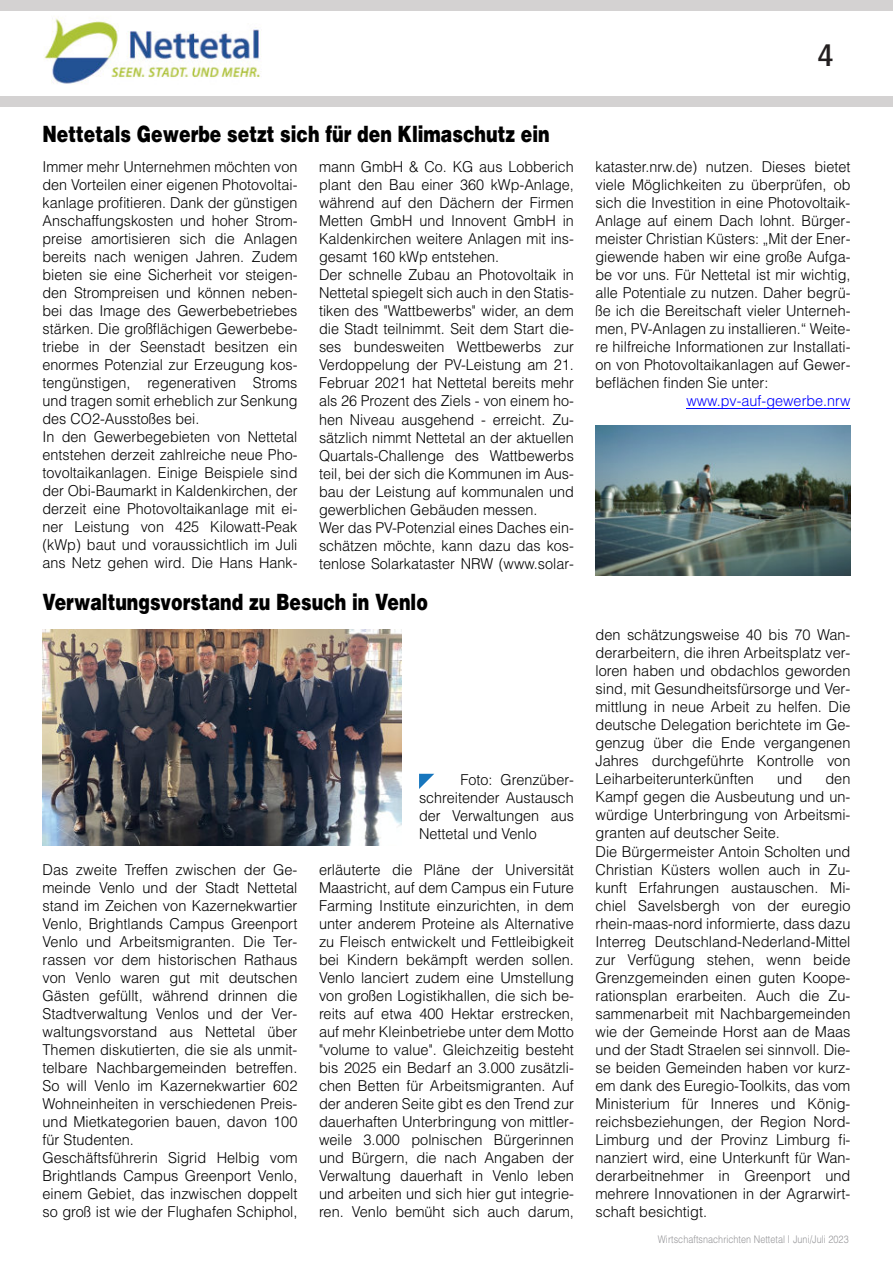
<style>
.page{position:relative;width:893px;height:1263px;background:#fff}
.page>*{position:absolute;margin:0;border:0;box-sizing:border-box;transform-origin:0 0}
.t1{font:500 condensed 31.5px "Franklin Gothic";color:#231f20}
.t2{font:900 22.5px "Helvetica";color:#000;scale:.77 1}
.t3{font:300 15px/18px "Helvetica";color:#000}
.t4{font:300 15px/18px "Helvetica";color:#000;scale:.96 1}
.t5{font:300 15px "Helvetica";color:#00f;scale:.96 1}
.t6{font:300 10.5px "Helvetica";letter-spacing:.005em;color:#949497;scale:.86 1}
</style>
<div class="page">
<div style="left:0;top:96px;width:893px;height:11px;background:#d4d2d2"></div>
<img style="left:44px;top:16px;width:216px;height:68px">
<div style="left:0;top:0;width:893px;height:11px;background:#d4d2d2"></div>
<hr style="left:686px;top:408px;width:164px;height:1px;background:#00f">
<img style="left:595px;top:426px;width:255px;height:150px">
<svg style="left:419px;top:774px;width:15px;height:15px"></svg>
<img style="left:43px;top:630px;width:358px;height:216px">
<h2 class="t2" style="left:43px;top:126px;width:660px">Nettetals Gewerbe setzt sich für den Klimaschutz ein</h2>
<h1 class="t1" style="left:817px;top:44px;width:18px">4</h1>
<p class="t4" style="left:43px;top:160px;width:267px">Immer mehr Unternehmen möchten von den Vorteilen einer eigenen Photovoltai&shy;kanlage profitieren. Dank der günstigen Anschaffungskosten und hoher Strom&shy;preise amortisieren sich die Anlagen bereits nach wenigen Jahren. Zudem bieten sie eine Sicherheit vor steigen&shy;den Strompreisen und können neben&shy;bei das Image des Gewerbebetriebes stärken. Die großflächigen Gewerbebe&shy;triebe in der Seenstadt besitzen ein enormes Potenzial zur Erzeugung kos&shy;tengünstigen, regenerativen Stroms und tragen somit erheblich zur Senkung des CO2-Ausstoßes bei.<br>In den Gewerbegebieten von Nettetal entstehen derzeit zahlreiche neue Pho&shy;tovoltaikanlagen. Einige Beispiele sind der Obi-Baumarkt in Kaldenkirchen, der derzeit eine Photovoltaikanlage mit ei&shy;ner Leistung von 425 Kilowatt-Peak (kWp) baut und voraussichtlich im Juli ans Netz gehen wird. Die Hans Hank-</p>
<p class="t4" style="left:319px;top:160px;width:267px">mann GmbH &amp; Co. KG aus Lobberich plant den Bau einer 360 kWp-Anlage, während auf den Dächern der Firmen Metten GmbH und Innovent GmbH in Kaldenkirchen weitere Anlagen mit ins&shy;gesamt 160 kWp entstehen.<br>Der schnelle Zubau an Photovoltaik in Nettetal spiegelt sich auch in den Statis&shy;tiken des "Wattbewerbs" wider, an dem die Stadt teilnimmt. Seit dem Start die&shy;ses bundesweiten Wettbewerbs zur Verdoppelung der PV-Leistung am 21.<br>Februar 2021 hat Nettetal bereits mehr als 26 Prozent des Ziels - von einem ho&shy;hen Niveau ausgehend - erreicht. Zu&shy;sätzlich nimmt Nettetal an der aktuellen Quartals-Challenge des Wattbewerbs teil, bei der sich die Kommunen im Aus&shy;bau der Leistung auf kommunalen und gewerblichen Gebäuden messen.<br>Wer das PV-Potenzial eines Daches ein&shy;schätzen möchte, kann dazu das kos&shy;tenlose Solarkataster NRW (www.solar-</p>
<p class="t4" style="left:595px;top:160px;width:267px;text-align:justify">kataster.nrw.de) nutzen. Dieses bietet viele Möglichkeiten zu überprüfen, ob sich die Investition in eine Photovoltaik-Anlage auf einem Dach lohnt. Bürger&shy;meister Christian Küsters: „Mit der Ener&shy;giewende haben wir eine große Aufga&shy;be vor uns. Für Nettetal ist mir wichtig, alle Potentiale zu nutzen. Daher begrü&shy;ße ich die Bereitschaft vieler Unterneh&shy;men, PV-Anlagen zu installieren.“ Weite&shy;re hilfreiche Informationen zur Installati&shy;on von Photovoltaikanlagen auf Gewer&shy;beflächen finden Sie unter:</p>
<p class="t5" style="left:686px;top:396px;width:172px">www.pv-auf-gewerbe.nrw</p>
<h2 class="t2" style="left:43px;top:594px;width:502px">Verwaltungsvorstand zu Besuch in Venlo</h2>
<p class="t4" style="left:419px;top:772px;width:163px;text-align:justify;text-indent:41px">Foto: Grenzüber&shy;schreitender Austausch der Verwaltungen aus Nettetal und Venlo</p>
<p class="t3" style="left:43px;top:862px;width:256px">Das zweite Treffen zwischen der Ge&shy;meinde Venlo und der Stadt Nettetal stand im Zeichen von Kazernekwartier Venlo, Brightlands Campus Greenport Venlo und Arbeitsmigranten. Die Ter&shy;rassen vor dem historischen Rathaus von Venlo waren gut mit deutschen Gästen gefüllt, während drinnen die Stadtverwaltung Venlos und der Ver&shy;waltungsvorstand aus Nettetal über Themen diskutierten, die sie als unmit&shy;telbare Nachbargemeinden betreffen.<br>So will Venlo im Kazernekwartier 602<br>Wohneinheiten in verschiedenen Preis&shy;und Mietkategorien bauen, davon 100 für Studenten.<br>Geschäftsführerin Sigrid Helbig vom Brightlands Campus Greenport Venlo, einem Gebiet, das inzwischen doppelt so groß ist wie der Flughafen Schiphol,</p>
<p class="t3" style="left:319px;top:862px;width:256px;text-align:justify">erläuterte die Pläne der Universität Maastricht, auf dem Campus ein Future Farming Institute einzurichten, in dem unter anderem Proteine als Alternative zu Fleisch entwickelt und Fettleibigkeit bei Kindern bekämpft werden sollen.<br>Venlo lanciert zudem eine Umstellung von großen Logistikhallen, die sich be&shy;reits auf etwa 400 Hektar erstrecken, auf mehr Kleinbetriebe unter dem Motto "volume to value". Gleichzeitig besteht bis 2025 ein Bedarf an 3.000 zusätzli&shy;chen Betten für Arbeitsmigranten. Auf der anderen Seite gibt es den Trend zur dauerhaften Unterbringung von mittler&shy;weile 3.000 polnischen Bürgerinnen und Bürgern, die nach Angaben der Verwaltung dauerhaft in Venlo leben und arbeiten und sich hier gut integrie&shy;ren. Venlo bemüht sich auch darum,</p>
<p class="t3" style="left:595px;top:628px;width:256px;text-align:justify">den schätzungsweise 40 bis 70 Wan&shy;derarbeitern, die ihren Arbeitsplatz ver&shy;loren haben und obdachlos geworden sind, mit Gesundheitsfürsorge und Ver&shy;mittlung in neue Arbeit zu helfen. Die deutsche Delegation berichtete im Ge&shy;genzug über die Ende vergangenen Jahres durchgeführte Kontrolle von Leiharbeiterunterkünften</p>
<p class="t3" style="left:595px;top:772px;width:256px;text-indent:230px">den Kampf gegen die Ausbeutung und un&shy;würdige Unterbringung von Arbeitsmi&shy;granten auf deutscher Seite.<br>Die Bürgermeister Antoin Scholten und Christian Küsters wollen auch in Zu&shy;kunft Erfahrungen austauschen. Mi&shy;chiel Savelsbergh von der euregio rhein-maas-nord informierte, dass dazu Interreg Deutschland-Nederland-Mittel zur Verfügung stehen, wenn beide Grenzgemeinden einen guten Koope&shy;rationsplan erarbeiten. Auch die Zu&shy;sammenarbeit mit Nachbargemeinden wie der Gemeinde Horst aan de Maas und der Stadt Straelen sei sinnvoll. Die&shy;se beiden Gemeinden haben vor kurz&shy;em dank des Euregio-Toolkits, das vom Ministerium für Inneres und König&shy;reichsbeziehungen, der Region Nord-Limburg und der Provinz Limburg fi&shy;nanziert wird, eine Unterkunft für Wan&shy;derarbeitnehmer in Greenport und mehrere Innovationen in der Agrarwirt&shy;schaft besichtigt.</p>
<p class="t3" style="left:777px;top:772px;width:27px">und</p>
<p class="t6" style="left:658px;top:1235px;width:223px">Wirtschaftsnachrichten Nettetal | Juni/Juli 2023</p>
</div>
